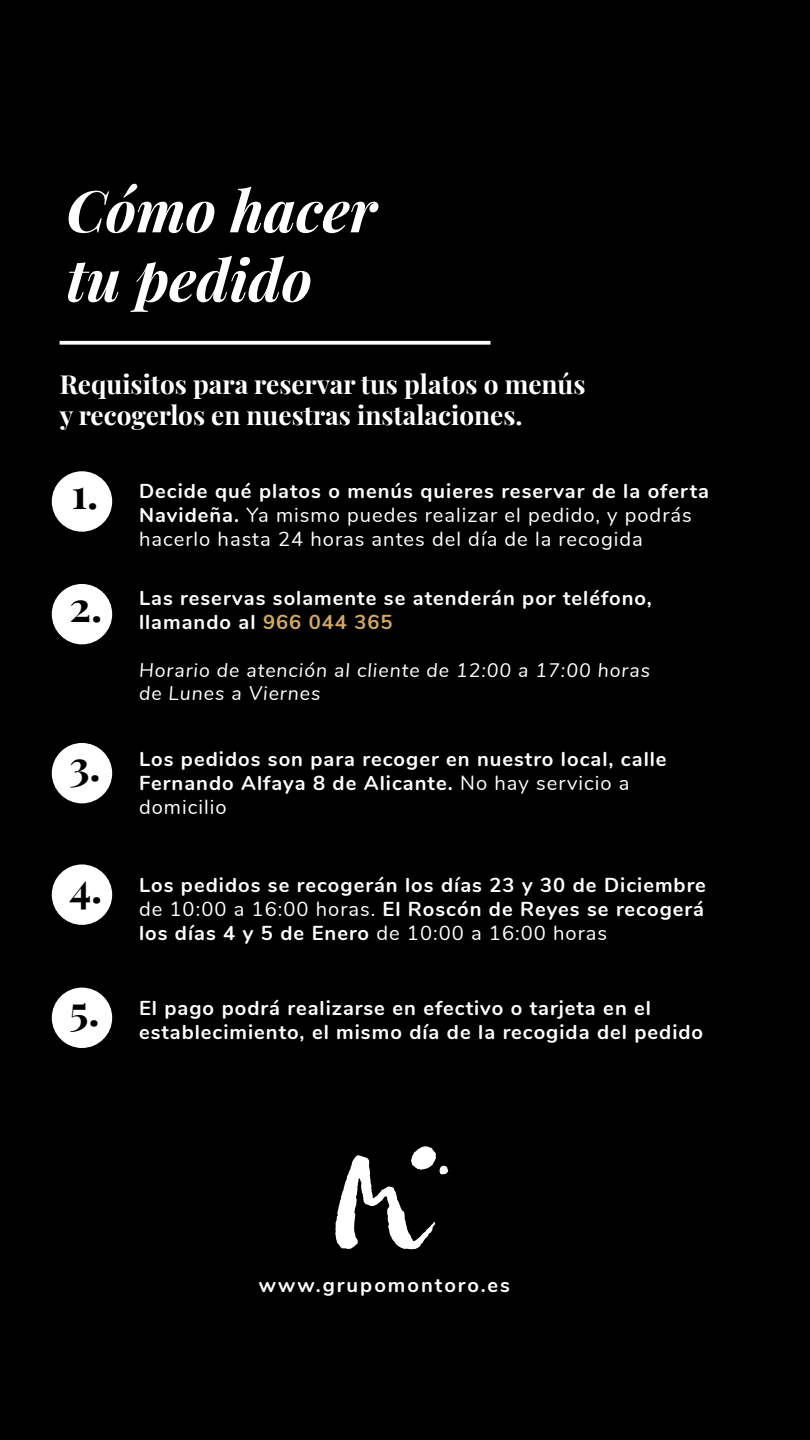
<style>
.page{position:relative;width:810px;height:1440px;background:#010101}
.page>*{position:absolute;margin:0;border:0;box-sizing:border-box;transform-origin:0 0}
.t1{font:italic 700 57.68px/69.2px "Playfair Display";color:#fff}
.t2{font:700 41.55px "Playfair Display";color:#000}
.t3{font:700 26.25px/31.4px "Playfair Display";color:#fff}
.t4{font:700 20.1px/24.2px "Nunito";letter-spacing:.05em;color:#fff}
.t5{font:20.1px/24.2px "Nunito";letter-spacing:.05em;color:#fff}
.t6{font:700 20.1px "Nunito";letter-spacing:.1em;color:#fff}
.t7{font:italic 19.5px/23.4px "Nunito";letter-spacing:.05em;color:#fff}
.s1{font-weight:700}
.s2{color:#d2a962}
.s3{font-weight:400}
</style>
<div class="page">
<svg style="left:60px;top:341px;width:430px;height:4px;background:#e7e7e7"></svg>
<div style="left:52px;top:471px;width:60px;height:61px;background:#fff;border-radius:50%"></div>
<div style="left:52px;top:584px;width:60px;height:60px;background:#fff;border-radius:50%"></div>
<div style="left:52px;top:743px;width:60px;height:60px;background:#fff;border-radius:50%"></div>
<div style="left:52px;top:864px;width:60px;height:61px;background:#fff;border-radius:50%"></div>
<div style="left:52px;top:988px;width:60px;height:60px;background:#fff;border-radius:50%"></div>
<svg style="left:335px;top:1146px;width:113px;height:104px"></svg>
<h1 class="t1" style="left:66px;top:171px;width:312px">Cómo hacer tu pedido</h1>
<h3 class="t3" style="left:60px;top:366px;width:527px">Requisitos para reservar tus platos o menús y recogerlos en nuestras instalaciones.</h3>
<h2 class="t2" style="left:71px;top:461px;width:29px">1.</h2>
<h2 class="t2" style="left:69px;top:574px;width:34px">2.</h2>
<h2 class="t2" style="left:69px;top:733px;width:33px">3.</h2>
<h2 class="t2" style="left:69px;top:854px;width:35px">4.</h2>
<h2 class="t2" style="left:69px;top:978px;width:32px">5.</h2>
<p class="t5" style="left:139px;top:477px;width:571px"><span class="s1">Decide qué platos o menús quieres reservar de la oferta<br>Navideña.</span> Ya mismo puedes realizar el pedido, y podrás hacerlo hasta 24 horas antes del día de la recogida</p>
<p class="t4" style="left:139px;top:585px;width:514px">Las reservas solamente se atenderán por teléfono, llamando al <span class="s2">966 044 365</span></p>
<p class="t7" style="left:139px;top:657px;width:513px">Horario de atención al cliente de 12:00 a 17:00 horas de Lunes a Viernes</p>
<p class="t4" style="left:139px;top:746px;width:529px">Los pedidos son para recoger en nuestro local, calle<br>Fernando Alfaya 8 de Alicante. <span class="s3">No hay servicio a domicilio</span></p>
<p class="t4" style="left:139px;top:871px;width:568px;text-align:justify">Los pedidos se recogerán los días 23 y 30 de Diciembre <span class="s3">de 10:00 a 16:00 horas.</span> El Roscón de Reyes se recogerá los días 4 y 5 de Enero <span class="s3">de 10:00 a 16:00 horas</span></p>
<p class="t4" style="left:139px;top:994px;width:566px">El pago podrá realizarse en efectivo o tarjeta en el establecimiento, el mismo día de la recogida del pedido</p>
<p class="t6" style="left:259px;top:1271px;width:253px">www.grupomontoro.es</p>
</div>
